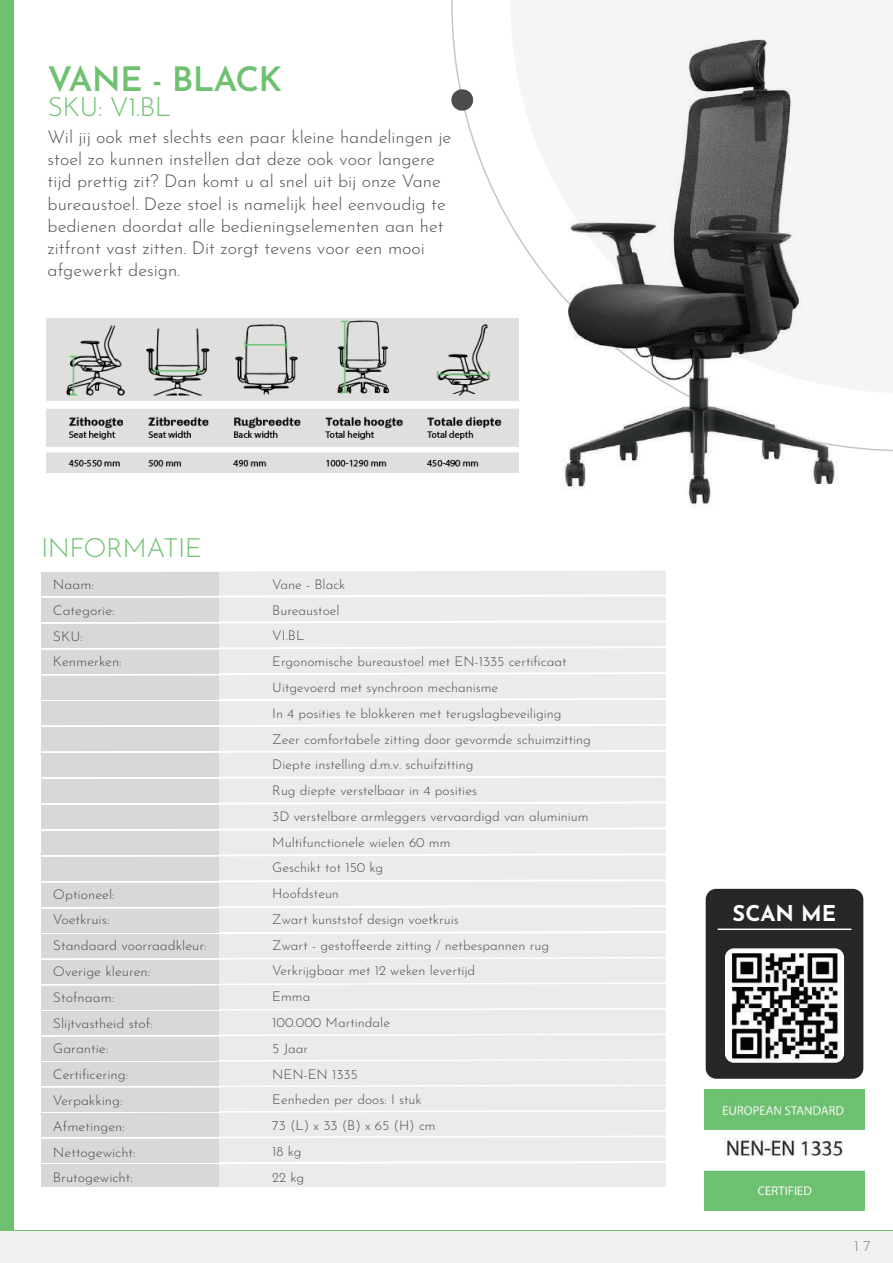
<style>
.page{position:relative;width:893px;height:1263px;background:#fff}
.page>*{position:absolute;margin:0;border:0;box-sizing:border-box;transform-origin:0 0}
.t1{font:600 33.9px "Josefin Sans";letter-spacing:-.025em;color:#6fc171}
.t2{font:300 26.55px "Josefin Sans";letter-spacing:-.025em;color:#6fc171}
.t3{font:700 21.75px "Josefin Sans";color:#fff}
.t4{font:300 17.7px/22px "Josefin Sans";color:#4b4c4c}
.t5{font:300 15px "Josefin Sans";color:#7f807f}
.t6{font:300 13.5px/25.8px "Josefin Sans";color:#4b4c4c}
.t7{font:300 13.5px/25.8px "Josefin Sans";color:#4b4c4c;scale:1.05 1}
</style>
<div class="page">
<img style="left:468px;top:39px;width:425px;height:469px">
<svg style="left:451px;top:88px;width:23px;height:24px"></svg>
<img style="left:47px;top:319px;width:471px;height:154px">
<svg style="left:41px;top:571px;width:625px;height:616px;background:#e7e7e7"></svg>
<div style="left:41px;top:1164px;width:177px;height:23px;background:#d8d8d8"></div>
<div style="left:0;top:0;width:14px;height:1263px;background:#6fc171"></div>
<div style="left:0;top:1230px;width:893px;height:32px;background:#6fc171"></div>
<div style="left:0;top:1231px;width:893px;height:32px;background:#f0f1f1"></div>
<div style="left:706px;top:889px;width:157px;height:190px;background:#262728;border-radius:11px"></div>
<img style="left:725px;top:948px;width:119px;height:115px">
<hr style="left:718px;top:928px;width:133px;height:2px;background:#fff">
<img style="left:704px;top:1090px;width:161px;height:120px">
<h1 class="t1" style="left:48px;top:50px;width:236px">VANE - BLACK</h1>
<h2 class="t2" style="left:48px;top:86px;width:125px">SKU: V1.BL</h2>
<p class="t4" style="left:48px;top:124px;width:405px">Wil jij ook met slechts een paar kleine handelingen je stoel zo kunnen instellen dat deze ook voor langere tijd prettig zit? Dan komt u al snel uit bij onze Vane bureaustoel. Deze stoel is namelijk heel eenvoudig te bedienen doordat alle bedieningselementen aan het zitfront vast zitten. Dit zorgt tevens voor een mooi afgewerkt design.</p>
<h2 class="t2" style="left:41px;top:527px;width:163px">INFORMATIE</h2>
<p class="t7" style="left:53px;top:570px;width:67px">Naam:<br>Categorie:<br>SKU:<br>Kenmerken:</p>
<p class="t7" style="left:53px;top:880px;width:148px">Optioneel:<br>Voetkruis:<br>Standaard voorraadkleur:<br>Overige kleuren:<br>Stofnaam:<br>Slijtvastheid stof:<br>Garantie:<br>Certificering:<br>Verpakking:<br>Afmetingen:<br>Nettogewicht:<br>Brutogewicht:</p>
<p class="t6" style="left:272px;top:570px;width:320px">Vane - Black<br>Bureaustoel<br>VI.BL<br>Ergonomische bureaustoel met EN-1335 certificaat<br>Uitgevoerd met synchroon mechanisme<br>In 4 posities te blokkeren met terugslagbeveiliging<br>Zeer comfortabele zitting door gevormde schuimzitting<br>Diepte instelling d.m.v. schuifzitting<br>Rug diepte verstelbaar in 4 posities<br>3D verstelbare armleggers vervaardigd van aluminium<br>Multifunctionele wielen 60 mm<br>Geschikt tot 150 kg<br>Hoofdsteun<br>Zwart kunststof design voetkruis<br>Zwart - gestoffeerde zitting / netbespannen rug<br>Verkrijgbaar met 12 weken levertijd<br>Emma<br>100.000 Martindale<br>5 Jaar<br>NEN-EN 1335<br>Eenheden per doos: I stuk<br>73 (L) x 33 (B) x 65 (H) cm<br>18 kg<br>22 kg</p>
<h3 class="t3" style="left:733px;top:894px;width:105px">SCAN ME</h3>
<p class="t5" style="left:854px;top:1234px;width:18px">1 7</p>
</div>
